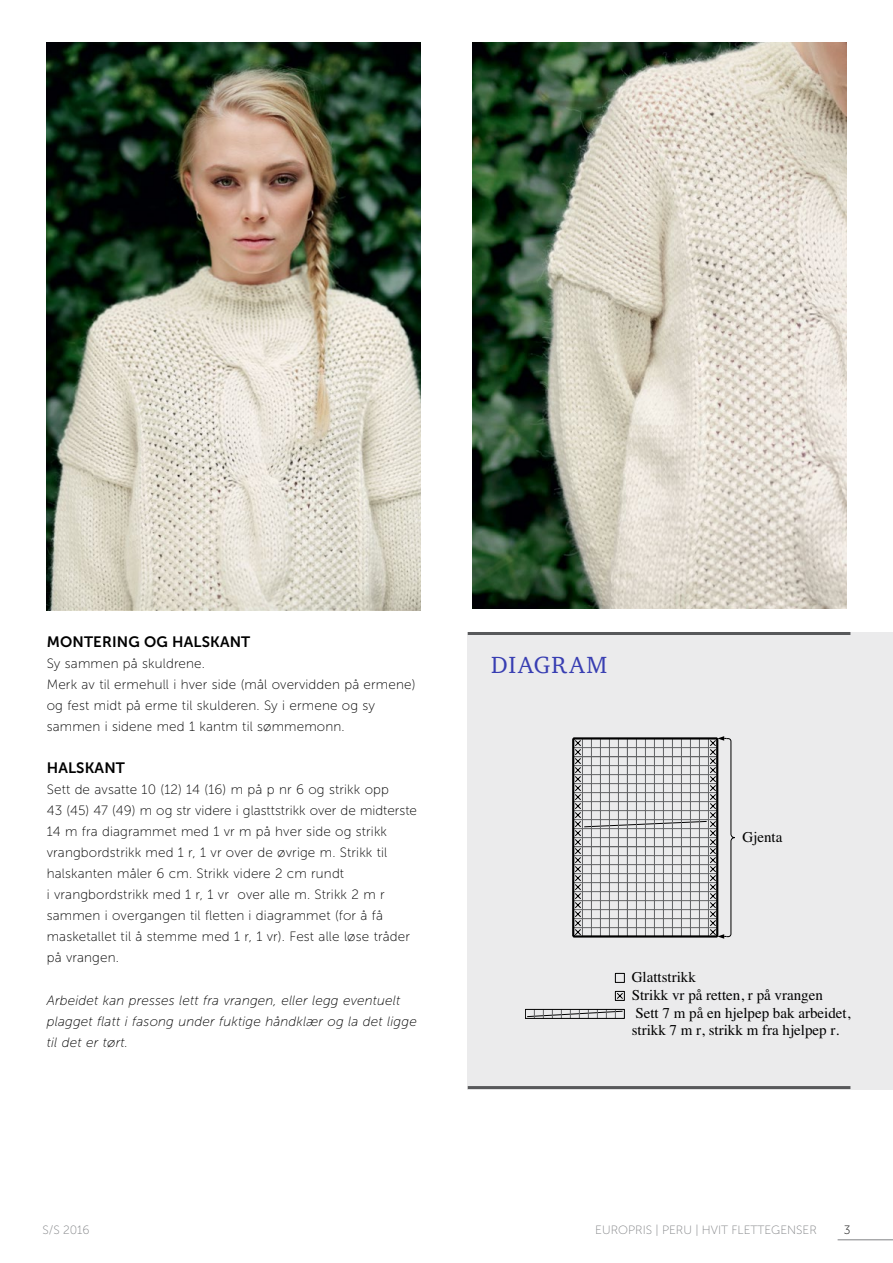
<style>
.page{position:relative;width:893px;height:1263px;background:#fff}
.page>*{position:absolute;margin:0;border:0;box-sizing:border-box;transform-origin:0 0}
.t1{font:24px "Charter";letter-spacing:.06em;color:#383eb2}
.t2{font:15px/18px "Times";color:#000}
.Innhold_-_Venstresti{font:15px "Museo Sans 700";letter-spacing:.01em;color:#000}
.Innhold_-_Venstresti-2{font:13.5px/21px "Museo Sans 100";letter-spacing:.01em;color:#000}
.Innhold_-_Venstresti-3{font:italic 13.5px/21px "Museo Sans 100";letter-spacing:.01em;color:#000}
.t3{font:12px "Museo Sans 100";color:#808285}
.t4{font:12px "Museo Sans 100";color:#000}
</style>
<div class="page">
<hr style="left:838px;top:1239px;width:55px;height:1px;background:#808285">
<img style="left:47px;top:43px;width:374px;height:568px">
<img style="left:472px;top:43px;width:374px;height:565px">
<div style="left:468px;top:632px;width:425px;height:457px;background:#ebebec"></div>
<hr style="left:468px;top:632px;width:382px;height:3px;background:#58595b">
<hr style="left:468px;top:1086px;width:382px;height:3px;background:#58595b">
<svg style="left:572px;top:736px;width:163px;height:203px"></svg>
<svg style="left:615px;top:973px;width:10px;height:10px"></svg>
<hr style="left:525px;top:1018px;width:99px;height:1px;background:#000">
<svg style="left:525px;top:991px;width:100px;height:27px"></svg>
<p class="Innhold_-_Venstresti" style="left:47px;top:634px;width:205px">MONTERING OG HALSKANT</p>
<p class="Innhold_-_Venstresti-2" style="left:47px;top:653px;width:160px">Sy sammen på skuldrene.</p>
<p class="Innhold_-_Venstresti-2" style="left:47px;top:674px;width:370px">Merk av til ermehull i hver side (mål overvidden på ermene) og fest midt på erme til skulderen. Sy i ermene og sy sammen i sidene med 1 kantm til sømmemonn.</p>
<p class="Innhold_-_Venstresti" style="left:47px;top:760px;width:80px">HALSKANT</p>
<p class="Innhold_-_Venstresti-2" style="left:47px;top:779px;width:344px">Sett de avsatte 10 (12) 14 (16) m på p nr 6 og strikk opp</p>
<p class="Innhold_-_Venstresti-2" style="left:47px;top:800px;width:372px">43 (45) 47 (49) m og str videre i glasttstrikk over de midterste 14 m fra diagrammet med 1 vr m på hver side og strikk vrangbordstrikk med 1 r, 1 vr over de øvrige m. Strikk til halskanten måler 6 cm. Strikk videre 2 cm rundt</p>
<p class="Innhold_-_Venstresti-2" style="left:47px;top:884px;width:365px">i vrangbordstrikk med 1 r, 1 vr over alle m. Strikk 2 m r sammen i overgangen til fletten i diagrammet (for å få masketallet til å stemme med 1 r, 1 vr). Fest alle løse tråder på vrangen.</p>
<p class="Innhold_-_Venstresti-3" style="left:47px;top:989px;width:372px">Arbeidet kan presses lett fra vrangen, eller legg eventuelt plagget flatt i fasong under fuktige håndklær og la det ligge til det er tørt.</p>
<p class="t1" style="left:491px;top:644px;width:118px">DIAGRAM</p>
<p class="t2" style="left:742px;top:827px;width:41px">Gjenta</p>
<p class="t2" style="left:632px;top:967px;width:220px">Glattstrikk<br>Strikk vr på retten, r på vrangen<br>Sett 7 m på en hjelpep bak arbeidet,</p>
<p class="t2" style="left:632px;top:1019px;width:209px">strikk 7 m r, strikk m fra hjelpep r.</p>
<p class="t3" style="left:43px;top:1223px;width:49px">S/S 2016</p>
<p class="t3" style="left:595px;top:1223px;width:223px">EUROPRIS | PERU | HVIT FLETTEGENSER</p>
<p class="t4" style="left:844px;top:1223px;width:8px">3</p>
</div>
